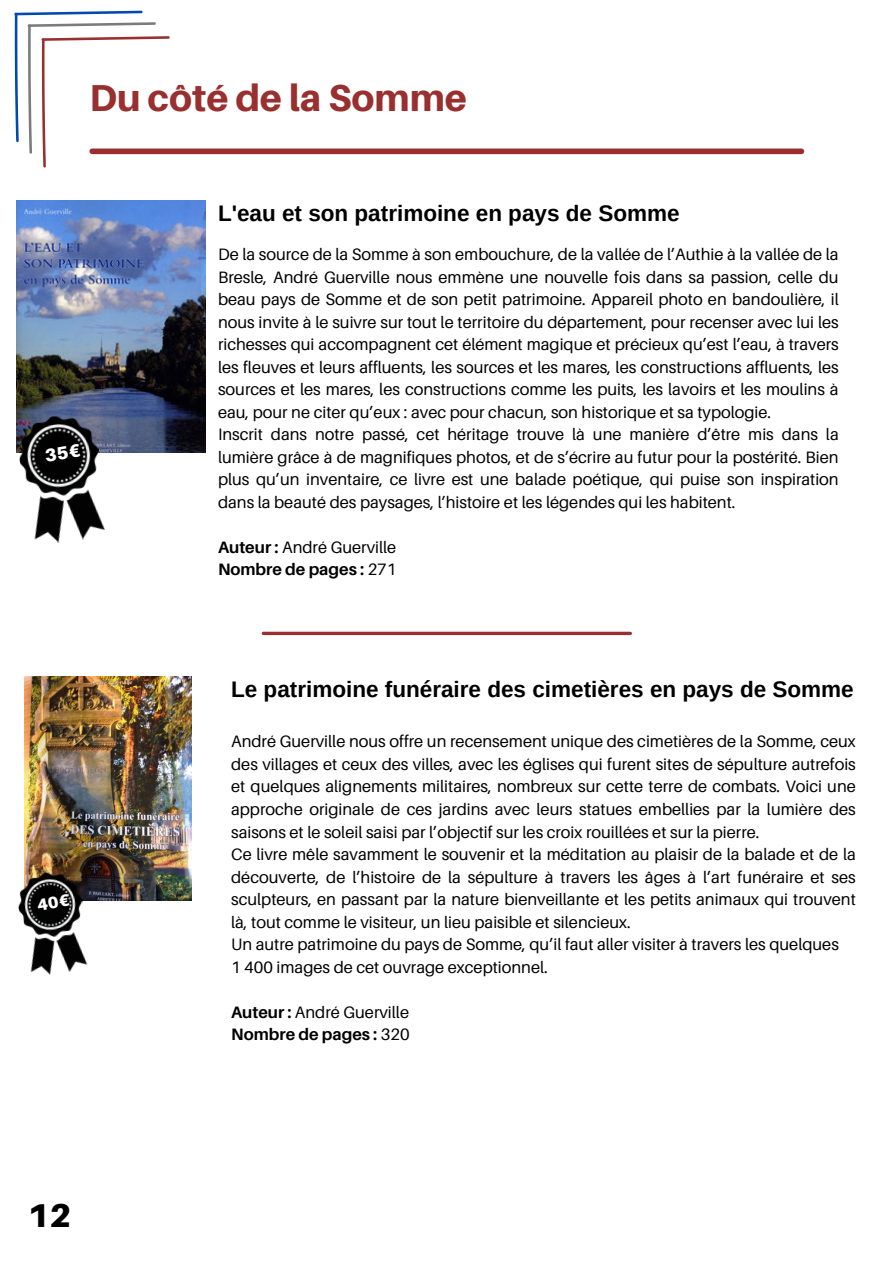
<style>
.page{position:relative;width:894px;height:1264px;background:#fff}
.page>*{position:absolute;margin:0;border:0;box-sizing:border-box;transform-origin:0 0}
.t1{font:800 37.5px "Aileron";color:#992f2f}
.t2{font:900 33px "Aileron";color:#000}
.t3{font:700 22.5px "Arimo";color:#000}
.t4{font:16.5px/22.5px "Aileron";color:#000;text-align:justify}
.t5{font:700 16.5px "Aileron";color:#000}
.s1{font-weight:700}
.s2{font-weight:400}
</style>
<div class="page">
<img style="left:17px;top:200px;width:188px;height:252px">
<div style="left:92px;top:148px;width:709px;height:6px;background:#992f2f"></div>
<img style="left:24px;top:676px;width:167px;height:224px">
<img style="left:16px;top:411px;width:95px;height:132px">
<img style="left:18px;top:868px;width:74px;height:107px">
<svg style="left:263px;top:631px;width:367px;height:4px"></svg>
<svg style="left:14px;top:11px;width:156px;height:157px"></svg>
<svg style="left:45px;top:443px;width:36px;height:19px"></svg>
<svg style="left:37px;top:893px;width:33px;height:17px"></svg>
<p class="t1" style="left:89px;top:75px;width:379px">Du côté de la Somme</p>
<h1 class="t3" style="left:218px;top:200px;width:463px">L'eau et son patrimoine en pays de Somme</h1>
<p class="t4" style="left:218px;top:243px;width:622px">De la source de la Somme à son embouchure, de la vallée de l’Authie à la vallée de la Bresle, André Guerville nous emmène une nouvelle fois dans sa passion, celle du beau pays de Somme et de son petit patrimoine. Appareil photo en bandoulière, il nous invite à le suivre sur tout le territoire du département, pour recenser avec lui les richesses qui accompagnent cet élément magique et précieux qu’est l’eau, à travers les fleuves et leurs affluents, les sources et les mares, les constructions affluents, les sources et les mares, les constructions comme les puits, les lavoirs et les moulins à eau, pour ne citer qu’eux : avec pour chacun, son historique et sa typologie.</p>
<p class="t4" style="left:218px;top:423px;width:622px">Inscrit dans notre passé, cet héritage trouve là une manière d’être mis dans la lumière grâce à de magnifiques photos, et de s’écrire au futur pour la postérité. Bien plus qu’un inventaire, ce livre est une balade poétique, qui puise son inspiration dans la beauté des paysages, l’histoire et les légendes qui les habitent.</p>
<p class="t4" style="left:218px;top:535px;width:180px"><span class="s1">Auteur :</span> André Guerville</p>
<h3 class="t5" style="left:218px;top:559px;width:180px">Nombre de pages : <span class="s2">271</span></h3>
<h2 class="t3" style="left:231px;top:676px;width:624px">Le patrimoine funéraire des cimetières en pays de Somme</h2>
<p class="t4" style="left:231px;top:730px;width:626px">André Guerville nous offre un recensement unique des cimetières de la Somme, ceux des villages et ceux des villes, avec les églises qui furent sites de sépulture autrefois et quelques alignements militaires, nombreux sur cette terre de combats. Voici une approche originale de ces jardins avec leurs statues embellies par la lumière des saisons et le soleil saisi par l’objectif sur les croix rouillées et sur la pierre.</p>
<p class="t4" style="left:231px;top:842px;width:626px">Ce livre mêle savamment le souvenir et la méditation au plaisir de la balade et de la découverte, de l’histoire de la sépulture à travers les âges à l’art funéraire et ses sculpteurs, en passant par la nature bienveillante et les petits animaux qui trouvent là, tout comme le visiteur, un lieu paisible et silencieux.</p>
<p class="t4" style="left:231px;top:932px;width:609px">Un autre patrimoine du pays de Somme, qu’il faut aller visiter à travers les quelques</p>
<p class="t4" style="left:231px;top:955px;width:318px">1 400 images de cet ouvrage exceptionnel.</p>
<p class="t4" style="left:231px;top:1000px;width:179px"><span class="s1">Auteur :</span> André Guerville</p>
<p class="t5" style="left:231px;top:1024px;width:180px">Nombre de pages : <span class="s2">320</span></p>
<h2 class="t2" style="left:27px;top:1195px;width:45px">12</h2>
</div>
